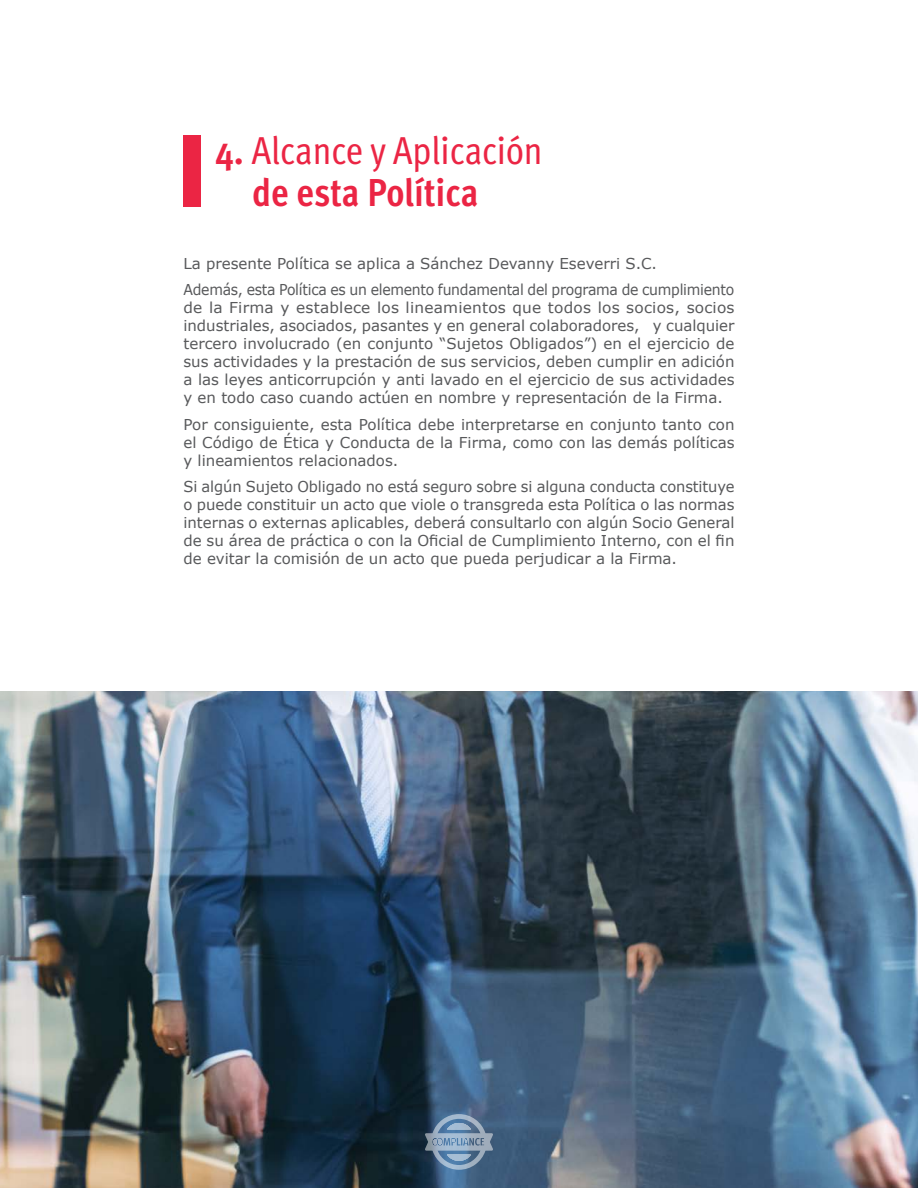
<style>
.page{position:relative;width:918px;height:1188px;background:#fff}
.page>*{position:absolute;margin:0;border:0;box-sizing:border-box;transform-origin:0 0}
.t1{font:condensed 39px/42px "Meta Pro";color:#eb2544}
.t2{font:15px/18px "Verdana";color:#58595b;text-align:justify}
.t3{font:15px/26.5px "Verdana";letter-spacing:-.02em;color:#58595b}
.s1{font-weight:700}
</style>
<div class="page">
<img style="left:0;top:691px;width:918px;height:497px">
<div style="left:183px;top:135px;width:18px;height:72px;background:#eb2544"></div>
<svg style="left:425px;top:1114px;width:68px;height:56px;background:#6d87a3"></svg>
<h1 class="t1" style="left:252px;top:127px;width:292px;text-indent:-37px"><span class="s1">4.</span> Alcance y Aplicación <span class="s1">de esta Política</span></h1>
<p class="t3" style="left:183px;top:250px;width:552px">La presente Política se aplica a Sánchez Devanny Eseverri S.C.<br>Además, esta Política es un elemento fundamental del programa de cumplimiento</p>
<p class="t2" style="left:183px;top:299px;width:553px">de la Firma y establece los lineamientos que todos los socios, socios industriales, asociados, pasantes y en general colaboradores, y cualquier tercero involucrado (en conjunto “Sujetos Obligados”) en el ejercicio de sus actividades y la prestación de sus servicios, deben cumplir en adición a las leyes anticorrupción y anti lavado en el ejercicio de sus actividades y en todo caso cuando actúen en nombre y representación de la Firma.</p>
<p class="t2" style="left:183px;top:416px;width:553px">Por consiguiente, esta Política debe interpretarse en conjunto tanto con el Código de Ética y Conducta de la Firma, como con las demás políticas y lineamientos relacionados.</p>
<p class="t2" style="left:183px;top:478px;width:553px">Si algún Sujeto Obligado no está seguro sobre si alguna conducta constituye o puede constituir un acto que viole o transgreda esta Política o las normas internas o externas aplicables, deberá consultarlo con algún Socio General de su área de práctica o con la Oficial de Cumplimiento Interno, con el fin de evitar la comisión de un acto que pueda perjudicar a la Firma.</p>
</div>
